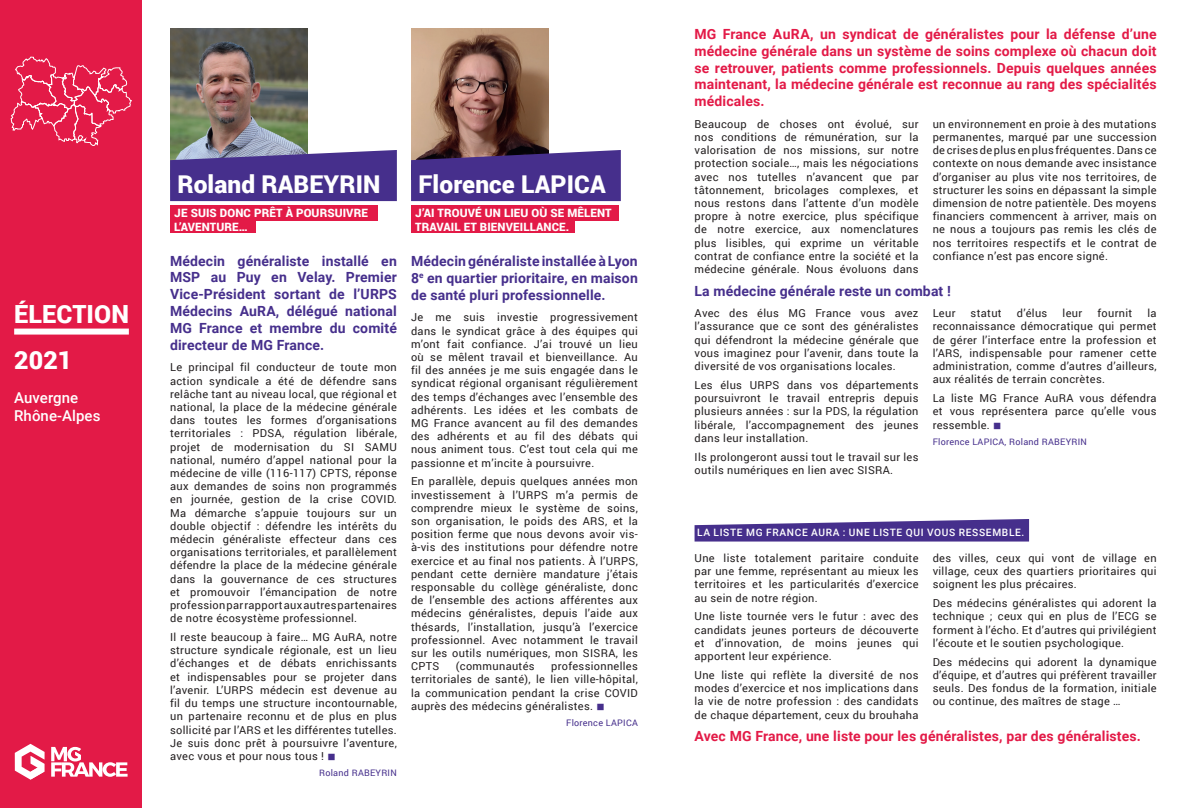
<style>
.page{position:relative;width:1185px;height:808px;background:#fff}
.page>*{position:absolute;margin:0;border:0;box-sizing:border-box;transform-origin:0 0}
.t1{font:900 25px/45.9px "Roboto";letter-spacing:.005em;color:#fff}
.t2{font:900 24.5px "Roboto";letter-spacing:.005em;color:#fff}
.t3{font:500 15px/18px "Roboto";letter-spacing:.005em;color:#fff}
.t4{font:700 14px/16.8px "Roboto";letter-spacing:.01em;color:#e31a47;text-align:justify}
.t5{font:700 14px/16.8px "Roboto";letter-spacing:.01em;color:#462f8c;text-align:justify}
.t6{font:900 11.5px/13.8px "Roboto";letter-spacing:.01em;color:#fff}
.t7{font:11px/13.2px "Roboto";letter-spacing:.03em;color:#231f20;text-align:justify}
.t8{font:500 10.2px "Roboto";letter-spacing:.065em;color:#fff}
.t9{font:9px "Roboto";letter-spacing:.03em;color:#462f8c}
.s1{color:#462f8c}
</style>
<div class="page">
<div style="left:0;top:0;width:142px;height:808px;background:#e31a47"></div>
<svg style="left:51px;top:747px;width:77px;height:30px"></svg>
<svg style="left:15px;top:744px;width:30px;height:36px"></svg>
<div style="left:14px;top:329px;width:115px;height:6px;background:#fff"></div>
<img style="left:170px;top:28px;width:138px;height:122px">
<svg style="left:170px;top:150px;width:227px;height:51px;background:#503c91"></svg>
<div style="left:170px;top:205px;width:208px;height:16px;background:#e31a47"></div>
<div style="left:170px;top:217px;width:85px;height:16px;background:#e31a47"></div>
<img style="left:411px;top:28px;width:138px;height:122px">
<svg style="left:411px;top:150px;width:210px;height:51px;background:#493285"></svg>
<div style="left:411px;top:205px;width:208px;height:16px;background:#e31a47"></div>
<div style="left:411px;top:217px;width:164px;height:16px;background:#e31a47"></div>
<svg style="left:10px;top:56px;width:122px;height:90px"></svg>
<svg style="left:694px;top:519px;width:335px;height:22px;background:#604c9c"></svg>
<h1 class="t1" style="left:14px;top:290px;width:116px">ÉLECTION<br>2021</h1>
<h3 class="t3" style="left:14px;top:388px;width:88px">Auvergne<br>Rhône-Alpes</h3>
<h2 class="t2" style="left:177px;top:167px;width:204px">Roland RABEYRIN</h2>
<p class="t6" style="left:174px;top:206px;width:195px">JE SUIS DONC PRÊT À POURSUIVRE<br>L’AVENTURE…</p>
<p class="t5" style="left:170px;top:252px;width:228px">Médecin généraliste installé en MSP au Puy en Velay. Premier Vice-Président sortant de l’URPS Médecins AuRA, délégué national MG France et membre du comité directeur de MG France.</p>
<p class="t7" style="left:170px;top:360px;width:228px">Le principal fil conducteur de toute mon action syndicale a été de défendre sans relâche tant au niveau local, que régional et national, la place de la médecine générale dans toutes les formes d’organisations territoriales : PDSA, régulation libérale, projet de modernisation du SI SAMU national, numéro d’appel national pour la médecine de ville (116-117) CPTS, réponse aux demandes de soins non programmés en journée, gestion de la crise COVID.<br>Ma démarche s’appuie toujours sur un double objectif : défendre les intérêts du médecin généraliste effecteur dans ces organisations territoriales, et parallèlement défendre la place de la médecine générale dans la gouvernance de ces structures et promouvoir l’émancipation de notre profession par rapport aux autres partenaires de notre écosystème professionnel.</p>
<p class="t7" style="left:170px;top:630px;width:228px">Il reste beaucoup à faire… MG AuRA, notre structure syndicale régionale, est un lieu d’échanges et de débats enrichissants et indispensables pour se projeter dans l’avenir. L’URPS médecin est devenue au fil du temps une structure incontournable, un partenaire reconnu et de plus en plus sollicité par l’ARS et les différentes tutelles.<br>Je suis donc prêt à poursuivre l’aventure, avec vous et pour nous tous ! <span class="s1">■</span></p>
<p class="t9" style="left:319px;top:767px;width:79px">Roland RABEYRIN</p>
<h2 class="t2" style="left:418px;top:167px;width:189px">Florence LAPICA</h2>
<p class="t6" style="left:415px;top:206px;width:198px">J’AI TROUVÉ UN LIEU OÙ SE MÊLENT<br>TRAVAIL ET BIENVEILLANCE.</p>
<p class="t5" style="left:411px;top:252px;width:228px">Médecin généraliste installée à Lyon 8<sup>e</sup> en quartier prioritaire, en maison de santé pluri professionnelle.</p>
<p class="t7" style="left:411px;top:310px;width:228px">Je me suis investie progressivement dans le syndicat grâce à des équipes qui m’ont fait confiance. J’ai trouvé un lieu où se mêlent travail et bienveillance. Au fil des années je me suis engagée dans le syndicat régional organisant régulièrement des temps d’échanges avec l’ensemble des adhérents. Les idées et les combats de MG France avancent au fil des demandes des adhérents et au fil des débats qui nous animent tous. C’est tout cela qui me passionne et m’incite à poursuivre.</p>
<p class="t7" style="left:411px;top:474px;width:228px">En parallèle, depuis quelques années mon investissement à l’URPS m’a permis de comprendre mieux le système de soins, son organisation, le poids des ARS, et la position ferme que nous devons avoir vis&shy;à-vis des institutions pour défendre notre exercice et au final nos patients. À l’URPS, pendant cette dernière mandature j’étais responsable du collège généraliste, donc de l’ensemble des actions afférentes aux médecins généralistes, depuis l’aide aux thésards, l’installation, jusqu’à l’exercice professionnel. Avec notamment le travail sur les outils numériques, mon SISRA, les CPTS</p>
<p class="t7" style="left:456px;top:659px;width:80px">(communautés</p>
<p class="t7" style="left:411px;top:659px;width:228px;text-indent:140px">professionnelles territoriales de santé), le lien ville-hôpital, la communication pendant la crise COVID auprès des médecins généralistes. <span class="s1">■</span></p>
<p class="t9" style="left:566px;top:717px;width:73px">Florence LAPICA</p>
<p class="t4" style="left:694px;top:25px;width:464px">MG France AuRA, un syndicat de généralistes pour la défense d’une médecine générale dans un système de soins complexe où chacun doit se retrouver, patients comme professionnels. Depuis quelques années maintenant, la médecine générale est reconnue au rang des spécialités médicales.</p>
<p class="t7" style="left:694px;top:117px;width:225px">Beaucoup de choses ont évolué, sur nos conditions de rémunération, sur la valorisation de nos missions, sur notre protection sociale…, mais les négociations avec nos tutelles n’avancent que par tâtonnement, bricolages complexes, et nous restons dans l’attente d’un modèle propre à notre exercice, plus spécifique de notre exercice, aux nomenclatures plus lisibles, qui exprime un véritable contrat de confiance entre la société et la médecine générale. Nous évoluons dans</p>
<p class="t7" style="left:933px;top:117px;width:225px">un environnement en proie à des mutations permanentes, marqué par une succession de crises de plus en plus fréquentes. Dans ce contexte on nous demande avec insistance d’organiser au plus vite nos territoires, de structurer les soins en dépassant la simple dimension de notre patientèle. Des moyens financiers commencent à arriver, mais on ne nous a toujours pas remis les clés de nos territoires respectifs et le contrat de confiance n’est pas encore signé.</p>
<p class="t5" style="left:694px;top:282px;width:258px">La médecine générale reste un combat !</p>
<p class="t7" style="left:694px;top:306px;width:225px">Avec des élus MG France vous avez l’assurance que ce sont des généralistes qui défendront la médecine générale que vous imaginez pour l’avenir, dans toute la diversité de vos organisations locales.</p>
<p class="t7" style="left:694px;top:378px;width:225px">Les élus URPS dans vos départements poursuivront le travail entrepris depuis plusieurs années : sur la PDS, la régulation libérale, l’accompagnement des jeunes dans leur installation.</p>
<p class="t7" style="left:694px;top:450px;width:225px">Ils prolongeront aussi tout le travail sur les outils numériques en lien avec SISRA.</p>
<p class="t7" style="left:933px;top:306px;width:24px">Leur</p>
<p class="t7" style="left:971px;top:306px;width:33px">statut</p>
<p class="t7" style="left:1017px;top:306px;width:32px">d’élus</p>
<p class="t7" style="left:1063px;top:306px;width:21px">leur</p>
<p class="t7" style="left:1097px;top:306px;width:36px">fournit</p>
<p class="t7" style="left:933px;top:306px;width:225px;text-indent:215px">la reconnaissance démocratique qui permet de gérer l’interface entre la profession et l’ARS, indispensable pour ramener cette administration, comme d’autres d’ailleurs, aux réalités de terrain concrètes.</p>
<p class="t7" style="left:933px;top:391px;width:225px">La liste MG France AuRA vous défendra et vous représentera parce qu’elle vous ressemble. <span class="s1">■</span></p>
<p class="t9" style="left:933px;top:435px;width:156px">Florence LAPICA, Roland RABEYRIN</p>
<p class="t8" style="left:697px;top:525px;width:329px">LA LISTE MG FRANCE AURA : UNE LISTE QUI VOUS RESSEMBLE.</p>
<p class="t7" style="left:933px;top:551px;width:225px">des villes, ceux qui vont de village en village, ceux des quartiers prioritaires qui soignent les plus précaires.</p>
<p class="t7" style="left:933px;top:596px;width:225px">Des médecins généralistes qui adorent la technique ; ceux qui en plus de l’ECG se forment à l’écho. Et d’autres qui privilégient l’écoute et le soutien psychologique.</p>
<p class="t7" style="left:933px;top:655px;width:225px">Des médecins qui adorent la dynamique d’équipe, et d’autres qui préfèrent travailler seuls. Des fondus de la formation, initiale ou continue, des maîtres de stage …</p>
<p class="t4" style="left:694px;top:727px;width:448px">Avec MG France, une liste pour les généralistes, par des généralistes.</p>
<p class="t7" style="left:694px;top:551px;width:225px">Une liste totalement paritaire conduite par une femme, représentant au mieux les territoires et les particularités d’exercice au sein de notre région.</p>
<p class="t7" style="left:694px;top:609px;width:225px">Une liste tournée vers le futur : avec des candidats jeunes porteurs de découverte et d’innovation, de moins jeunes qui apportent leur expérience.</p>
<p class="t7" style="left:694px;top:668px;width:225px">Une liste qui reflète la diversité de nos modes d’exercice et nos implications dans la vie de notre profession : des candidats de chaque département, ceux du brouhaha</p>
</div>
